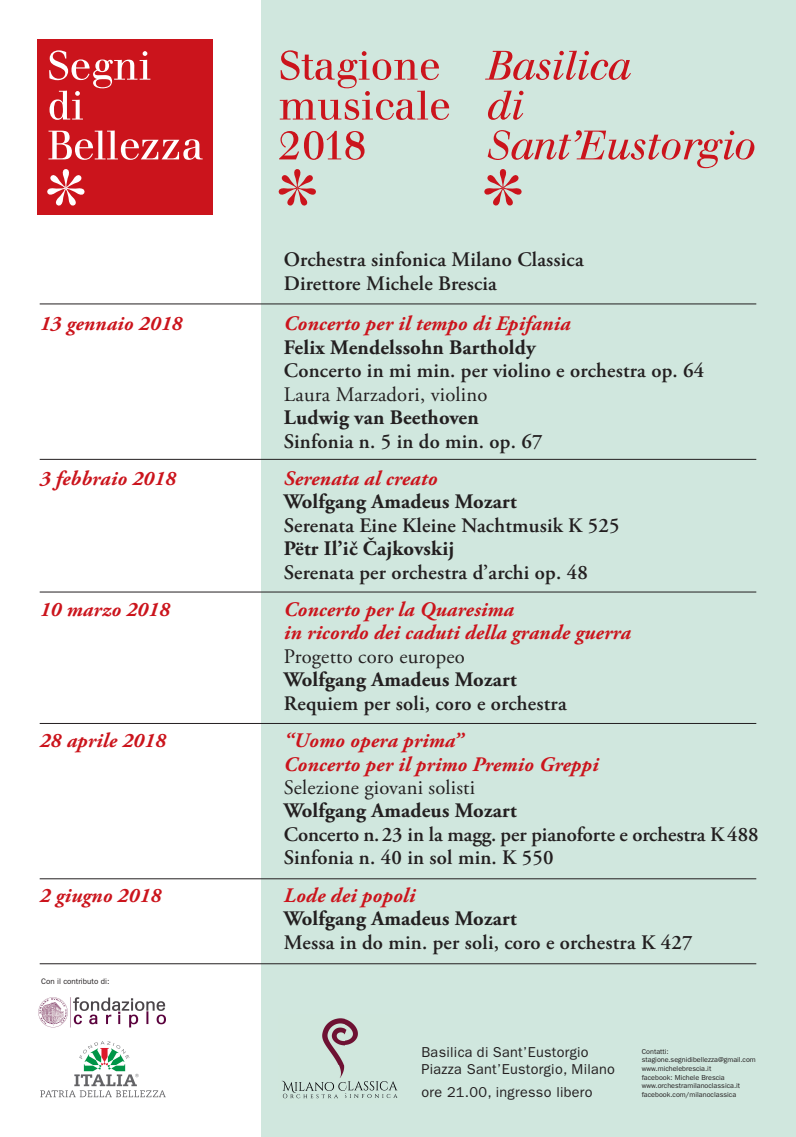
<style>
.page{position:relative;width:796px;height:1137px;background:#fff}
.page>*{position:absolute;margin:0;border:0;box-sizing:border-box;transform-origin:0 0}
.t1{font:600 20.6px/23.4px "Adobe Garamond Pro";letter-spacing:.01em;color:#231f20}
.t2{font:italic 700 20.6px/23.4px "Adobe Garamond Pro";letter-spacing:.01em;color:#cb141c}
.t3{font:700 20.6px "Adobe Garamond Pro";letter-spacing:.01em;color:#231f20}
.t4{font:20.6px "Adobe Garamond Pro";letter-spacing:.01em;color:#231f20}
.t5{font:14.4px/17.2px "ITC Franklin Gothic Std";letter-spacing:.02em;color:#231f20}
.t6{font:8px "ITC Franklin Gothic Std";color:#231f20}
.t7{font:7.2px/8.6px "ITC Franklin Gothic Std";color:#231f20}
</style>
<div class="page">
<div style="left:0;top:0;width:796px;height:1136px;background:#d0e7de"></div>
<div style="left:0;top:0;width:261px;height:1136px;background:#fff"></div>
<img style="left:39px;top:997px;width:127px;height:30px">
<svg style="left:40px;top:1041px;width:125px;height:55px"></svg>
<img style="left:282px;top:1018px;width:116px;height:81px">
<hr style="left:40px;top:303px;width:716px;height:1px;background:#231f20">
<hr style="left:40px;top:459px;width:716px;height:1px;background:#231f20">
<hr style="left:40px;top:723px;width:716px;height:1px;background:#231f20">
<hr style="left:40px;top:591px;width:716px;height:1px;background:#231f20">
<hr style="left:40px;top:878px;width:716px;height:1px;background:#231f20">
<hr style="left:40px;top:963px;width:716px;height:1px;background:#231f20">
<svg style="left:485px;top:51px;width:146px;height:29px"></svg>
<svg style="left:488px;top:91px;width:35px;height:29px"></svg>
<svg style="left:484px;top:130px;width:270px;height:76px"></svg>
<div style="left:38px;top:40px;width:175px;height:175px;background:#cb141c"></div>
<svg style="left:49px;top:50px;width:101px;height:70px"></svg>
<svg style="left:48px;top:130px;width:155px;height:30px"></svg>
<svg style="left:47px;top:169px;width:38px;height:37px"></svg>
<svg style="left:280px;top:50px;width:169px;height:70px"></svg>
<svg style="left:279px;top:131px;width:86px;height:29px"></svg>
<svg style="left:278px;top:169px;width:38px;height:37px"></svg>
<p class="t2" style="left:40px;top:312px;width:144px">13 gennaio 2018</p>
<p class="t2" style="left:40px;top:467px;width:138px">3 febbraio 2018</p>
<p class="t2" style="left:40px;top:598px;width:132px">10 marzo 2018</p>
<p class="t2" style="left:40px;top:729px;width:128px">28 aprile 2018</p>
<p class="t2" style="left:40px;top:883px;width:123px">2 giugno 2018</p>
<p class="t6" style="left:41px;top:976px;width:70px">Con il contributo di:</p>
<p class="t1" style="left:284px;top:248px;width:301px">Orchestra sinfonica Milano Classica<br>Direttore Michele Brescia</p>
<p class="t2" style="left:284px;top:312px;width:288px">Concerto per il tempo di Epifania</p>
<p class="t3" style="left:284px;top:335px;width:253px">Felix Mendelssohn Bartholdy</p>
<p class="t1" style="left:284px;top:359px;width:422px">Concerto in mi min. per violino e orchestra op. 64</p>
<p class="t4" style="left:284px;top:381px;width:205px">Laura Marzadori, violino</p>
<p class="t3" style="left:284px;top:405px;width:196px">Ludwig van Beethoven</p>
<p class="t1" style="left:284px;top:429px;width:260px">Sinfonia n. 5 in do min. op. 67</p>
<p class="t2" style="left:284px;top:467px;width:155px">Serenata al creato</p>
<p class="t3" style="left:284px;top:489px;width:234px">Wolfgang Amadeus Mozart</p>
<p class="t1" style="left:284px;top:513px;width:337px">Serenata Eine Kleine Nachtmusik K 525</p>
<p class="t3" style="left:284px;top:536px;width:172px">Pëtr Il’ič Čajkovskij</p>
<p class="t1" style="left:284px;top:560px;width:306px">Serenata per orchestra d’archi op. 48</p>
<p class="t2" style="left:284px;top:598px;width:349px">Concerto per la Quaresima<br>in ricordo dei caduti della grande guerra</p>
<p class="t4" style="left:284px;top:643px;width:182px">Progetto coro europeo</p>
<p class="t3" style="left:284px;top:667px;width:234px">Wolfgang Amadeus Mozart</p>
<p class="t1" style="left:284px;top:691px;width:284px">Requiem per soli, coro e orchestra</p>
<p class="t2" style="left:284px;top:729px;width:316px">“Uomo opera prima”<br>Concerto per il primo Premio Greppi</p>
<p class="t4" style="left:284px;top:775px;width:193px">Selezione giovani solisti</p>
<p class="t3" style="left:284px;top:798px;width:234px">Wolfgang Amadeus Mozart</p>
<p class="t1" style="left:284px;top:822px;width:476px">Concerto n. 23 in la magg. per pianoforte e orchestra K 488<br>Sinfonia n. 40 in sol min. K 550</p>
<p class="t2" style="left:284px;top:883px;width:133px">Lode dei popoli</p>
<p class="t3" style="left:284px;top:906px;width:234px">Wolfgang Amadeus Mozart</p>
<p class="t1" style="left:284px;top:930px;width:410px">Messa in do min. per soli, coro e orchestra K 427</p>
<p class="t5" style="left:421px;top:1042px;width:195px">Basilica di Sant’Eustorgio<br>Piazza Sant’Eustorgio, Milano</p>
<p class="t5" style="left:421px;top:1083px;width:173px">ore 21.00, ingresso libero</p>
<p class="t7" style="left:642px;top:1046px;width:116px">Contatti: stagione.segnidibellezza@gmail.com www.michelebrescia.it<br>facebook: Michele Brescia www.orchestramilanoclassica.it facebook.com/milanoclassica</p>
</div>
